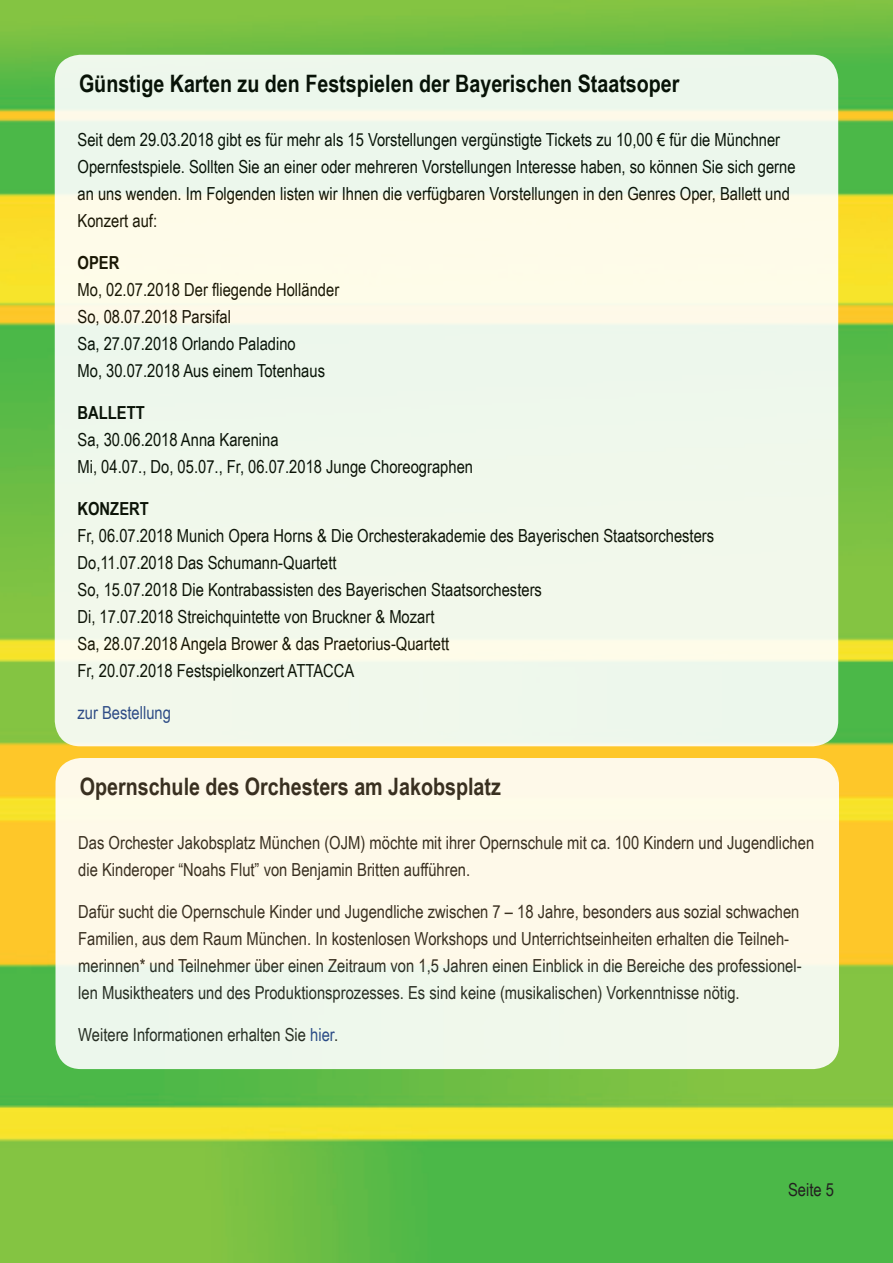
<style>
.page{position:relative;width:893px;height:1263px;background:#fff}
.page>*{position:absolute;margin:0;border:0;box-sizing:border-box;transform-origin:0 0}
.t1{font:700 24px "Arial Narrow";color:#000}
.t2{font:700 24px "Arial Narrow";color:#231f20}
.t3{font:18px/27px "Arial Narrow";color:#000}
.t4{font:18px/27px "Arial Narrow";color:#231f20}
.t5{font:700 18px "Arial Narrow";color:#000}
.t6{font:18px "Arial Narrow";color:#253f8e}
.s1{color:#253f8e}
</style>
<div class="page">
<img style="left:0;top:0;width:892px;height:1263px">
<div style="left:55px;top:55px;width:783px;height:691px;background:linear-gradient(to right,#f3f8eb,#f2f8eb);border-radius:26px"></div>
<div style="left:55px;top:758px;width:784px;height:311px;background:linear-gradient(to right,#f8f9ea,#faf9ea);border-radius:26px"></div>
<h1 class="t1" style="left:79px;top:65px;width:602px">Günstige Karten zu den Festspielen der Bayerischen Staatsoper</h1>
<p class="t3" style="left:78px;top:125px;width:719px">Seit dem 29.03.2018 gibt es für mehr als 15 Vorstellungen vergünstigte Tickets zu 10,00 € für die Münchner Opernfestspiele. Sollten Sie an einer oder mehreren Vorstellungen Interesse haben, so können Sie sich gerne an uns wenden. Im Folgenden listen wir Ihnen die verfügbaren Vorstellungen in den Genres Oper, Ballett und Konzert auf:</p>
<p class="t5" style="left:78px;top:249px;width:43px">OPER</p>
<p class="t3" style="left:78px;top:275px;width:263px">Mo, 02.07.2018 Der fliegende Holländer So, 08.07.2018 Parsifal<br>Sa, 27.07.2018 Orlando Paladino<br>Mo, 30.07.2018 Aus einem Totenhaus</p>
<p class="t5" style="left:78px;top:399px;width:69px">BALLETT</p>
<p class="t3" style="left:78px;top:425px;width:397px">Sa, 30.06.2018 Anna Karenina<br>Mi, 04.07., Do, 05.07., Fr, 06.07.2018 Junge Choreographen</p>
<p class="t5" style="left:78px;top:495px;width:73px">KONZERT</p>
<p class="t3" style="left:78px;top:521px;width:638px">Fr, 06.07.2018 Munich Opera Horns &amp; Die Orchesterakademie des Bayerischen Staatsorchesters Do,11.07.2018 Das Schumann-Quartett<br>So, 15.07.2018 Die Kontrabassisten des Bayerischen Staatsorchesters<br>Di, 17.07.2018 Streichquintette von Bruckner &amp; Mozart<br>Sa, 28.07.2018 Angela Brower &amp; das Praetorius-Quartett<br>Fr, 20.07.2018 Festspielkonzert ATTACCA</p>
<p class="t6" style="left:78px;top:699px;width:95px">zur Bestellung</p>
<h1 class="t2" style="left:80px;top:768px;width:423px">Opernschule des Orchesters am Jakobsplatz</h1>
<p class="t4" style="left:78px;top:829px;width:737px">Das Orchester Jakobsplatz München (OJM) möchte mit ihrer Opernschule mit ca. 100 Kindern und Jugendlichen die Kinderoper “Noahs Flut” von Benjamin Britten aufführen.</p>
<p class="t4" style="left:78px;top:898px;width:725px">Dafür sucht die Opernschule Kinder und Jugendliche zwischen 7 – 18 Jahre, besonders aus sozial schwachen Familien, aus dem Raum München. In kostenlosen Workshops und Unterrichtseinheiten erhalten die Teilneh&shy;merinnen* und Teilnehmer über einen Zeitraum von 1,5 Jahren einen Einblick in die Bereiche des professionel&shy;len Musiktheaters und des Produktionsprozesses. Es sind keine (musikalischen) Vorkenntnisse nötig.</p>
<p class="t4" style="left:78px;top:1020px;width:261px">Weitere Informationen erhalten Sie <span class="s1">hier</span>.</p>
<p class="t4" style="left:788px;top:1175px;width:47px">Seite 5</p>
</div>
